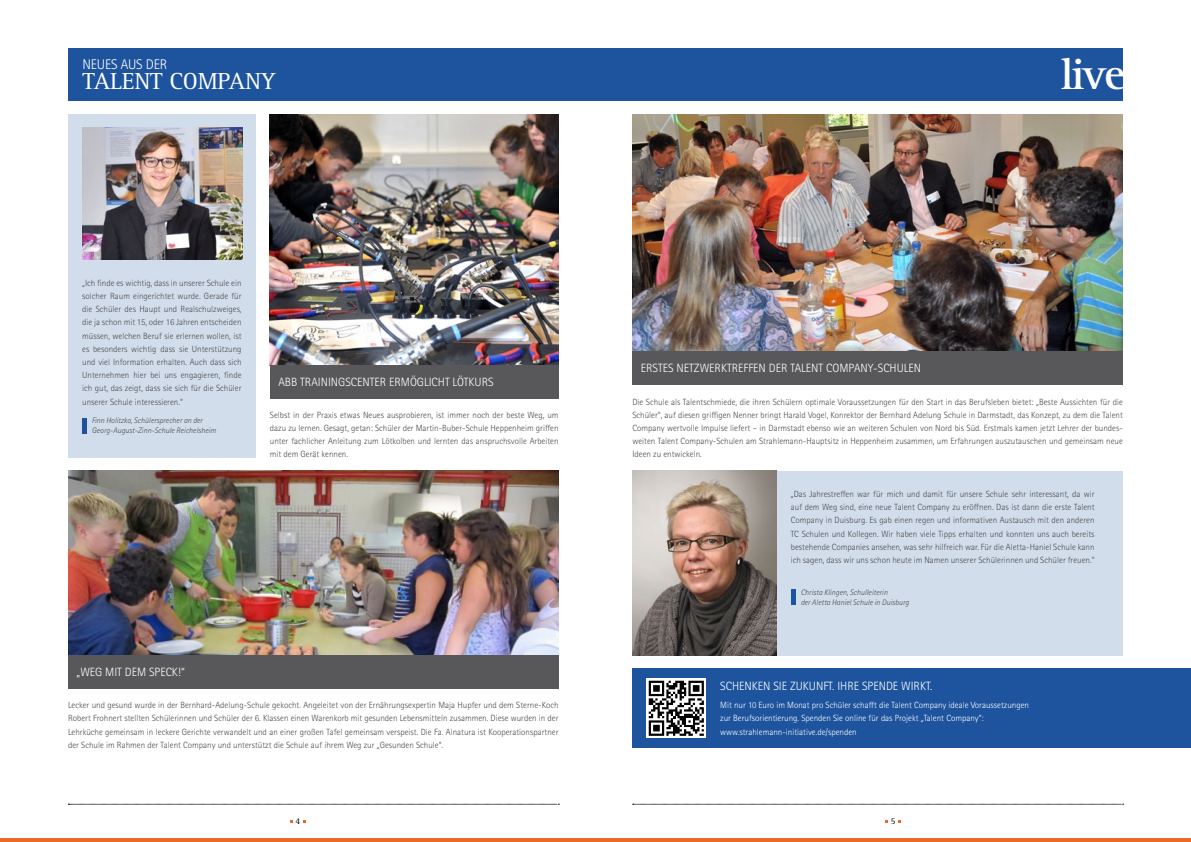
<style>
.page{position:relative;width:1191px;height:842px;background:#fff}
.page>*{position:absolute;margin:0;border:0;box-sizing:border-box;transform-origin:0 0}
.t1{font:700 45px "Rotis Serif";color:#fff}
.t2{font:24px "Rotis Serif";letter-spacing:-.01em;color:#fff}
.t3{font:300 14px "Rotis Sans Serif Pro";letter-spacing:-.01em;color:#fff}
.t4{font:300 12px "Rotis Sans Serif Pro";color:#fff}
.t5{font:300 9px/13.2px "Rotis Sans Serif Pro";color:#4b4b4d;text-align:justify}
.t6{font:300 9px/13.2px "Rotis Sans Serif Pro";color:#fff}
.t7{font:9px "Rotis Serif";color:#000}
.t8{font:italic 300 8px/10px "Rotis Sans Serif Pro";color:#4b4b4d}
</style>
<div class="page">
<svg style="left:632px;top:804px;width:491px;height:1px"></svg>
<svg style="left:68px;top:804px;width:491px;height:1px"></svg>
<div style="left:68px;top:48px;width:1055px;height:53px;background:#1e549e"></div>
<div style="left:632px;top:669px;width:559px;height:79px;background:#1e549e"></div>
<hr style="left:0;top:838px;width:1191px;height:4px;background:#eb6a27">
<div style="left:776px;top:471px;width:347px;height:184px;background:#d2ddeb"></div>
<img style="left:632px;top:471px;width:144px;height:184px">
<img style="left:632px;top:114px;width:491px;height:238px">
<svg style="left:646px;top:678px;width:60px;height:60px"></svg>
<svg style="left:649px;top:681px;width:55px;height:55px;background:#797979"></svg>
<div style="left:632px;top:352px;width:491px;height:33px;background:#58585a"></div>
<img style="left:270px;top:114px;width:288px;height:251px">
<img style="left:68px;top:471px;width:490px;height:184px">
<div style="left:68px;top:114px;width:188px;height:343px;background:#d2ddeb"></div>
<div style="left:82px;top:418px;width:5px;height:15px;background:#1e549e"></div>
<img style="left:82px;top:127px;width:160px;height:132px">
<hr style="left:791px;top:589px;width:4px;height:16px;background:#1e549e">
<div style="left:270px;top:365px;width:288px;height:33px;background:#58585a"></div>
<div style="left:68px;top:655px;width:490px;height:33px;background:#58585a"></div>
<h3 class="t3" style="left:82px;top:57px;width:86px">N eues aus der</h3>
<h2 class="t2" style="left:82px;top:68px;width:195px">TALENT COMPANY</h2>
<h1 class="t1" style="left:1060px;top:48px;width:66px">live</h1>
<p class="t5" style="left:82px;top:276px;width:161px">„Ich finde es wichtig, dass in unserer Schule ein solcher Raum eingerichtet wurde. Gerade für die Schüler des Haupt und Realschulzweiges, die ja schon mit 15, oder 16 Jahren entscheiden müssen, welchen Beruf sie erlernen wollen, ist es besonders wichtig dass sie U nterstützung und viel I nformation erhalten. Auch dass sich U nternehmen hier bei uns engagieren, finde ich gut, das zeigt, dass sie sich für die Schüler unserer Schule interessieren.“</p>
<p class="t8" style="left:92px;top:416px;width:126px">Finn Holitzka, Schülersprecher an der<br>Georg-August-Zinn-Schule Reichelsheim</p>
<p class="t5" style="left:270px;top:408px;width:290px">Selbst in der Praxis etwas Neues ausprobieren, ist immer noch der beste Weg, um dazu zu lernen. Gesagt, getan: Schüler der Martin-Buber-Schule Heppenheim griffen unter fachlicher Anleitung zum Lötkolben und lernten das anspruchsvolle Arbeiten mit dem Gerät kennen.</p>
<h3 class="t4" style="left:278px;top:375px;width:217px">ABB Trainingscenter ermöglicht Lötkurs</h3>
<h3 class="t4" style="left:77px;top:665px;width:110px">„Weg mit dem Speck!“</h3>
<p class="t5" style="left:68px;top:699px;width:492px">Lecker und gesund wurde in der Bernhard-Adelung-Schule gekocht. Angeleitet von der Ernährungsexpertin Maja H upfer und dem Sterne-Koch Robert Frohnert stellten Schülerinnen und Schüler der 6. Klassen einen Warenkorb mit gesunden Lebensmitteln zusammen. Diese wurden in der Lehrküche gemeinsam in leckere Gerichte verwandelt und an einer großen Tafel gemeinsam verspeist. Die Fa. Alnatura ist Kooperationspartner der Schule im Rahmen der Talent Company und unterstützt die Schule auf ihrem Weg zur „Gesunden Schule“.</p>
<h3 class="t4" style="left:641px;top:361px;width:282px">Erstes N etzwerktreffen der Talent Company-Schulen</h3>
<p class="t5" style="left:632px;top:395px;width:492px">Die Schule als Talentschmiede, die ihren Schülern optimale Voraussetzungen für den Start in das Berufsleben bietet: „Beste Aussichten für die Schüler“, auf diesen griffigen Nenner bringt Harald Vogel, Konrektor der Bernhard Adelung Schule in Darmstadt, das Konzept, zu dem die Talent Company wertvolle I mpulse liefert – in Darmstadt ebenso wie an weiteren Schulen von Nord bis Süd. Erstmals kamen jetzt Lehrer der bundes&shy;weiten Talent Company-Schulen am Strahlemann-Hauptsitz in Heppenheim zusammen, um Erfahrungen auszutauschen und gemeinsam neue Ideen zu entwickeln.</p>
<p class="t5" style="left:791px;top:487px;width:305px">„Das Jahrestreffen war für mich und damit für unsere Schule sehr interessant, da wir auf dem Weg sind, eine neue Talent Company zu eröffnen. Das ist dann die erste Talent Company in Duisburg. Es gab einen regen und informativen Austausch mit den anderen TC Schulen und Kollegen. Wir haben viele Tipps erhalten und konnten uns auch bereits bestehende Companies ansehen, was sehr hilfreich war. Für die Aletta-Haniel Schule kann ich sagen, dass wir uns schon heute im Namen unserer Schülerinnen und Schüler freuen.“</p>
<p class="t8" style="left:800px;top:587px;width:110px">Christa Klingen, Schulleiterin<br>der Aletta Haniel Schule in Duisburg</p>
<h3 class="t4" style="left:720px;top:679px;width:213px">Schenken Sie Zukunft. I hre Spende wirkt.</h3>
<p class="t6" style="left:720px;top:699px;width:310px">M it nur 10 Euro im Monat pro Schüler schafft die Talent Company ideale Voraussetzungen zur Berufsorientierung. Spenden Sie online für das Projekt „Talent Company“: www.strahlemann-initiative.de/spenden</p>
<p class="t7" style="left:295px;top:816px;width:6px">4</p>
<p class="t7" style="left:891px;top:816px;width:6px">5</p>
</div>
